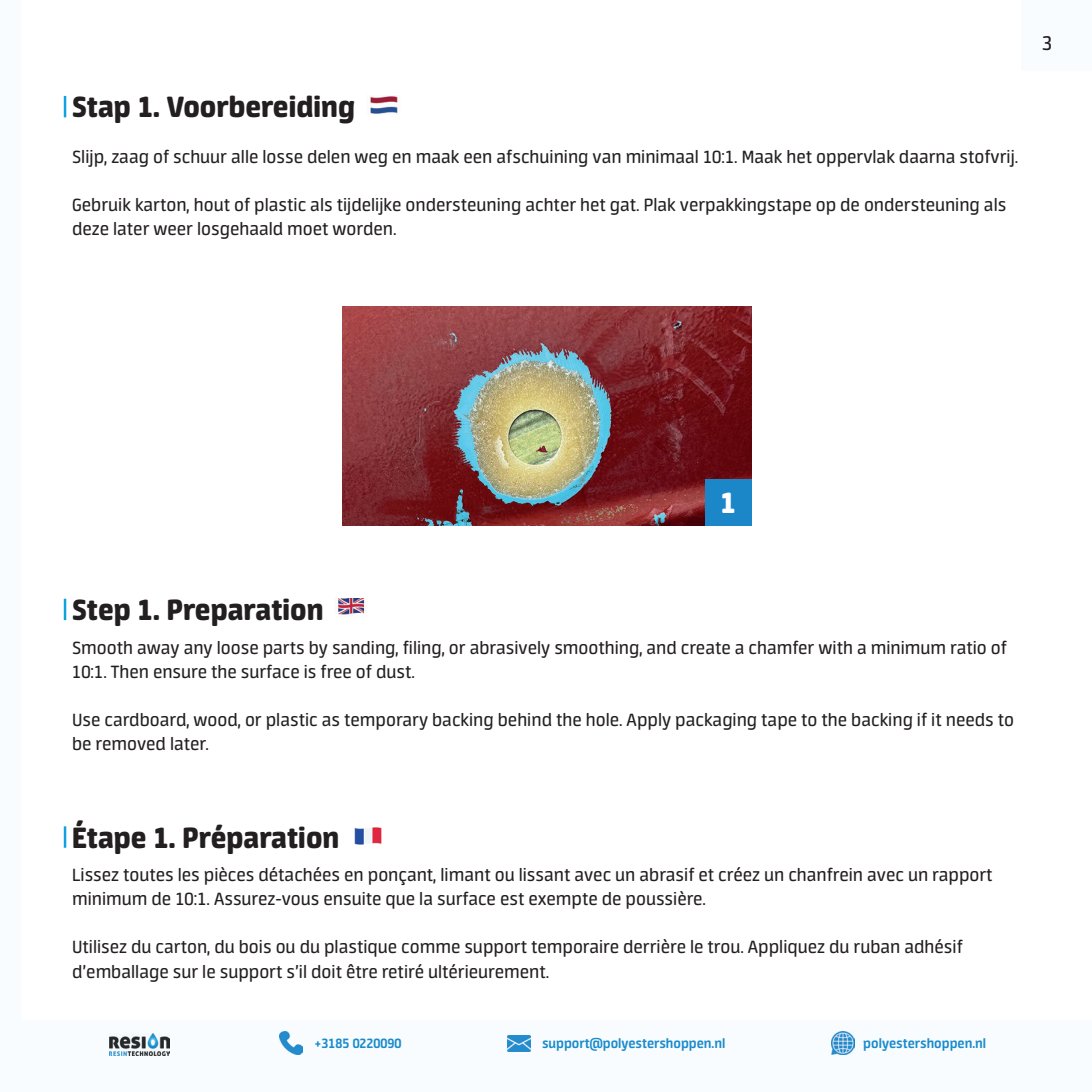
<style>
.page{position:relative;width:1092px;height:1092px;background:#fff}
.page>*{position:absolute;margin:0;border:0;box-sizing:border-box;transform-origin:0 0}
.t1{font:800 32.5px "Neuron";color:#231f20}
.t2{font:800 32.5px "Neuron";color:#fff}
.t3{font:22.5px "Neuron";color:#231f20}
.t4{font:20px/24px "Neuron";color:#231f20}
.t5{font:700 15px "Neuron";color:#1b87c9}
</style>
<div class="page">
<div style="left:1020px;top:0;width:71px;height:71px;background:#f8fcfe"></div>
<img style="left:109px;top:1033px;width:61px;height:22px">
<img style="left:280px;top:1031px;width:22px;height:23px">
<div style="left:315px;top:1038px;width:86px;height:10px;background:#f8fcfe"></div>
<img style="left:508px;top:1035px;width:22px;height:16px">
<div style="left:542px;top:1037px;width:182px;height:13px;background:#f8fcfe"></div>
<img style="left:831px;top:1031px;width:23px;height:23px">
<div style="left:863px;top:1038px;width:122px;height:12px;background:#f8fcfe"></div>
<img style="left:370px;top:96px;width:28px;height:18px">
<hr style="left:64px;top:96px;width:2px;height:21px;background:#0fa2dd">
<img style="left:337px;top:598px;width:28px;height:17px">
<hr style="left:64px;top:598px;width:2px;height:22px;background:#0fa2dd">
<img style="left:354px;top:827px;width:28px;height:18px">
<hr style="left:64px;top:826px;width:2px;height:21px;background:#0fa2dd">
<img style="left:342px;top:306px;width:409px;height:220px">
<div style="left:705px;top:479px;width:46px;height:47px;background:#1b87c9"></div>
<h1 class="t1" style="left:72px;top:88px;width:284px">Stap 1. Voorbereiding</h1>
<p class="t4" style="left:72px;top:145px;width:947px">Slijp, zaag of schuur alle losse delen weg en maak een afschuining van minimaal 10:1. Maak het oppervlak daarna stofvrij.</p>
<p class="t4" style="left:72px;top:193px;width:935px">Gebruik karton, hout of plastic als tijdelijke ondersteuning achter het gat. Plak verpakkingstape op de ondersteuning als deze later weer losgehaald moet worden.</p>
<p class="t3" style="left:1041px;top:31px;width:12px">3</p>
<h1 class="t1" style="left:72px;top:590px;width:253px">Step 1. Preparation</h1>
<h1 class="t2" style="left:720px;top:484px;width:17px">1</h1>
<p class="t4" style="left:72px;top:635px;width:936px">Smooth away any loose parts by sanding, filing, or abrasively smoothing, and create a chamfer with a minimum ratio of<br>10:1. Then ensure the surface is free of dust.</p>
<p class="t4" style="left:72px;top:707px;width:943px">Use cardboard, wood, or plastic as temporary backing behind the hole. Apply packaging tape to the backing if it needs to be removed later.</p>
<h1 class="t1" style="left:72px;top:818px;width:269px">Étape 1. Préparation</h1>
<p class="t4" style="left:72px;top:863px;width:922px">Lissez toutes les pièces détachées en ponçant, limant ou lissant avec un abrasif et créez un chanfrein avec un rapport minimum de 10:1. Assurez-vous ensuite que la surface est exempte de poussière.</p>
<p class="t4" style="left:72px;top:935px;width:892px">Utilisez du carton, du bois ou du plastique comme support temporaire derrière le trou. Appliquez du ruban adhésif d’emballage sur le support s’il doit être retiré ultérieurement.</p>
<p class="t5" style="left:314px;top:1034px;width:88px">+3185 0220090</p>
<p class="t5" style="left:542px;top:1034px;width:185px">support@polyestershoppen.nl</p>
<p class="t5" style="left:863px;top:1034px;width:124px">polyestershoppen.nl</p>
</div>
